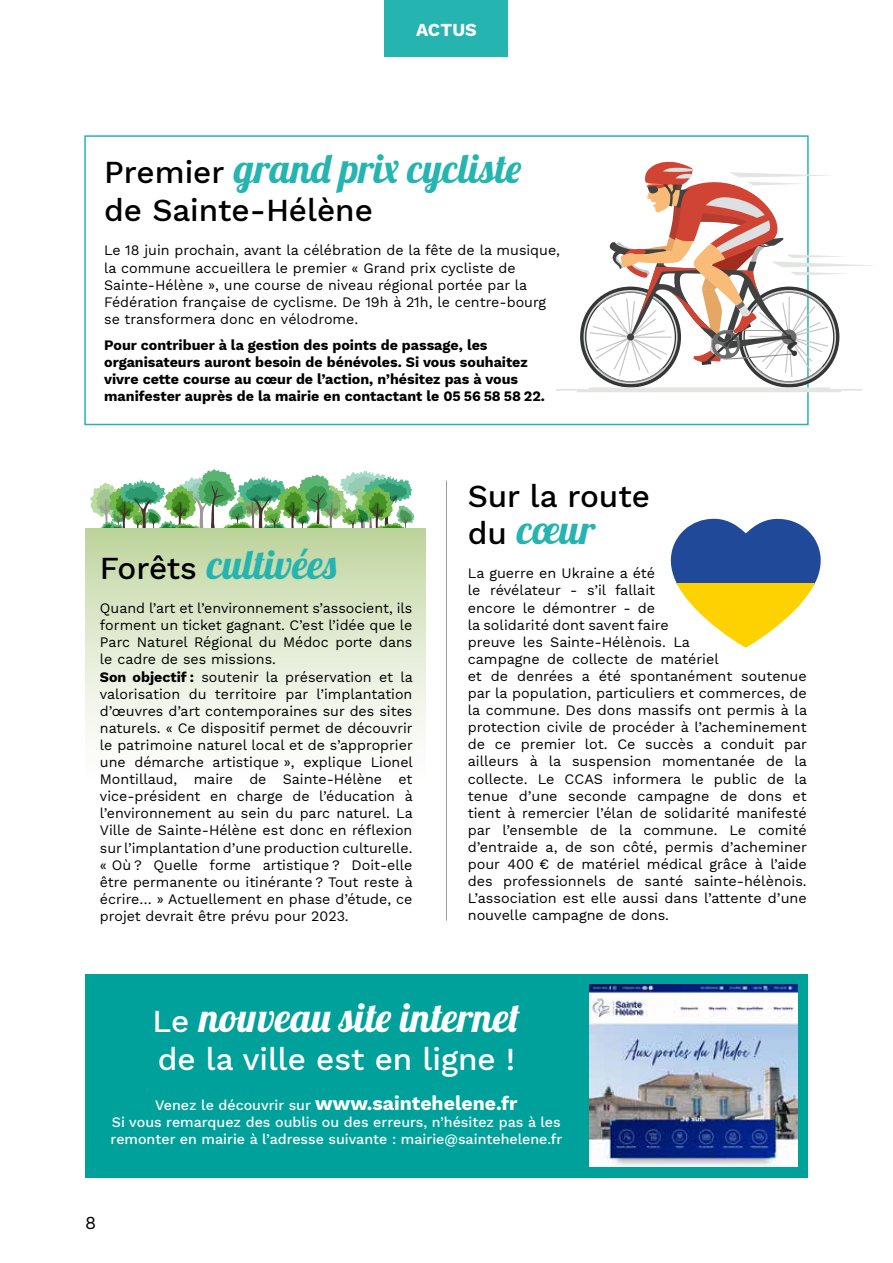
<style>
.page{position:relative;width:893px;height:1263px;background:#fff}
.page>*{position:absolute;margin:0;border:0;box-sizing:border-box;transform-origin:0 0}
.t1{font:40.5px "Lobster 1.4";letter-spacing:.025em;color:#26b4b0}
.t2{font:40.5px "Lobster 1.4";letter-spacing:.02em;color:#fff}
.t3{font:500 31.5px "Work Sans";color:#000}
.t4{font:500 31.5px "Work Sans";color:#fff}
.t5{font:700 18px "Work Sans";letter-spacing:.01em;color:#fff}
.t6{font:18px "Work Sans";color:#000}
.t7{font:14.25px/17.1px "Work Sans";color:#000}
.t8{font:700 14.25px/17.1px "Work Sans";color:#000}
.t9{font:500 14.25px/17.1px "Work Sans";color:#fff;text-align:center}
.s1{font-family:"Work Sans";font-weight:500;font-size:31.5px;color:#000}
.s2{font-weight:700}
.s3{font-family:"Work Sans";font-weight:500;font-size:31.5px}
.s4{font-weight:700;font-size:19.5px}
</style>
<div class="page">
<svg style="left:90px;top:469px;width:324px;height:60px"></svg>
<div style="left:85px;top:529px;width:340px;height:248px;background:linear-gradient(to bottom,#c2d6a2,#fff)"></div>
<div style="left:84px;top:135px;width:725px;height:290px;border:2px solid #26b4b0"></div>
<div style="left:85px;top:975px;width:723px;height:203px;background:#00a19a"></div>
<div style="left:385px;top:0;width:123px;height:56px;background:#26b4b0"></div>
<img style="left:589px;top:984px;width:209px;height:182px">
<svg style="left:556px;top:161px;width:316px;height:231px"></svg>
<hr style="left:446px;top:480px;width:1px;height:441px;background:#9d9d9c">
<div style="left:670px;top:518px;width:151px;height:66px;background:#20499a"></div>
<svg style="left:670px;top:583px;width:151px;height:65px;fill:#fed100"></svg>
<p class="t5" style="left:416px;top:16px;width:62px">ACTUS</p>
<h1 class="t1" style="left:104px;top:143px;width:418px"><span class="s1">Premier</span> grand prix cycliste</h1>
<h2 class="t3" style="left:104px;top:187px;width:270px">de Sainte-Hélène</h2>
<p class="t7" style="left:104px;top:241px;width:457px">Le 18 juin prochain, avant la célébration de la fête de la musique, la commune accueillera le premier « Grand prix cycliste de Sainte-Hélène », une course de niveau régional portée par la Fédération française de cyclisme. De 19h à 21h, le centre-bourg se transformera donc en vélodrome.</p>
<p class="t8" style="left:104px;top:336px;width:442px">Pour contribuer à la gestion des points de passage, les organisateurs auront besoin de bénévoles. Si vous souhaitez vivre cette course au cœur de l’action, n’hésitez pas à vous manifester auprès de la mairie en contactant le 05 56 58 58 22.</p>
<h1 class="t1" style="left:100px;top:538px;width:238px"><span class="s1">Forêts</span> cultivées</h1>
<p class="t7" style="left:100px;top:599px;width:315px">Quand l’art et l’environnement s’associent, ils forment un ticket gagnant. C’est l’idée que le Parc Naturel Régional du Médoc porte dans le cadre de ses missions.<br><span class="s2">Son objectif :</span> soutenir la préservation et la valorisation du territoire par l’implantation d’œuvres d’art contemporaines sur des sites naturels. « Ce dispositif permet de découvrir le patrimoine naturel local et de s’approprier une démarche artistique », explique Lionel Montillaud, maire de Sainte-Hélène et vice-président en charge de l’éducation à l’environnement au sein du parc naturel. La Ville de Sainte-Hélène est donc en réflexion sur l’implantation d’une production culturelle. « Où ? Quelle forme artistique ? Doit-elle être permanente ou itinérante ? Tout reste à écrire… » Actuellement en phase d’étude, ce projet devrait être prévu pour 2023.</p>
<h2 class="t3" style="left:468px;top:472px;width:184px">Sur la route</h2>
<h1 class="t1" style="left:468px;top:504px;width:129px"><span class="s1">du</span> cœur</h1>
<p class="t7" style="left:468px;top:564px;width:341px">La guerre en Ukraine a été<br>le révélateur - s’il fallait<br>encore le démontrer - de<br>la solidarité dont savent faire<br>preuve les Sainte-Hélènois. La<br>campagne de collecte de matériel<br>et de denrées a été spontanément soutenue par la population, particuliers et commerces, de la commune. Des dons massifs ont permis à la protection civile de procéder à l’acheminement de ce premier lot. Ce succès a conduit par ailleurs à la suspension momentanée de la collecte. Le CCAS informera le public de la tenue d’une seconde campagne de dons et tient à remercier l’élan de solidarité manifesté par l’ensemble de la commune. Le comité d’entraide a, de son côté, permis d’acheminer pour 400 € de matériel médical grâce à l’aide des professionnels de santé sainte-hélènois.<br>L’association est elle aussi dans l’attente d’une nouvelle campagne de dons.</p>
<h1 class="t2" style="left:153px;top:991px;width:369px"><span class="s3">Le</span> nouveau site internet</h1>
<h2 class="t4" style="left:158px;top:1035px;width:359px">de la ville est en ligne !</h2>
<p class="t9" style="left:111px;top:1096px;width:453px">Venez le découvrir sur <span class="s4">www.saintehelene.fr<br></span>Si vous remarquez des oublis ou des erreurs, n’hésitez pas à les remonter en mairie à l’adresse suivante : mairie@saintehelene.fr</p>
<p class="t6" style="left:85px;top:1209px;width:13px">8</p>
</div>
